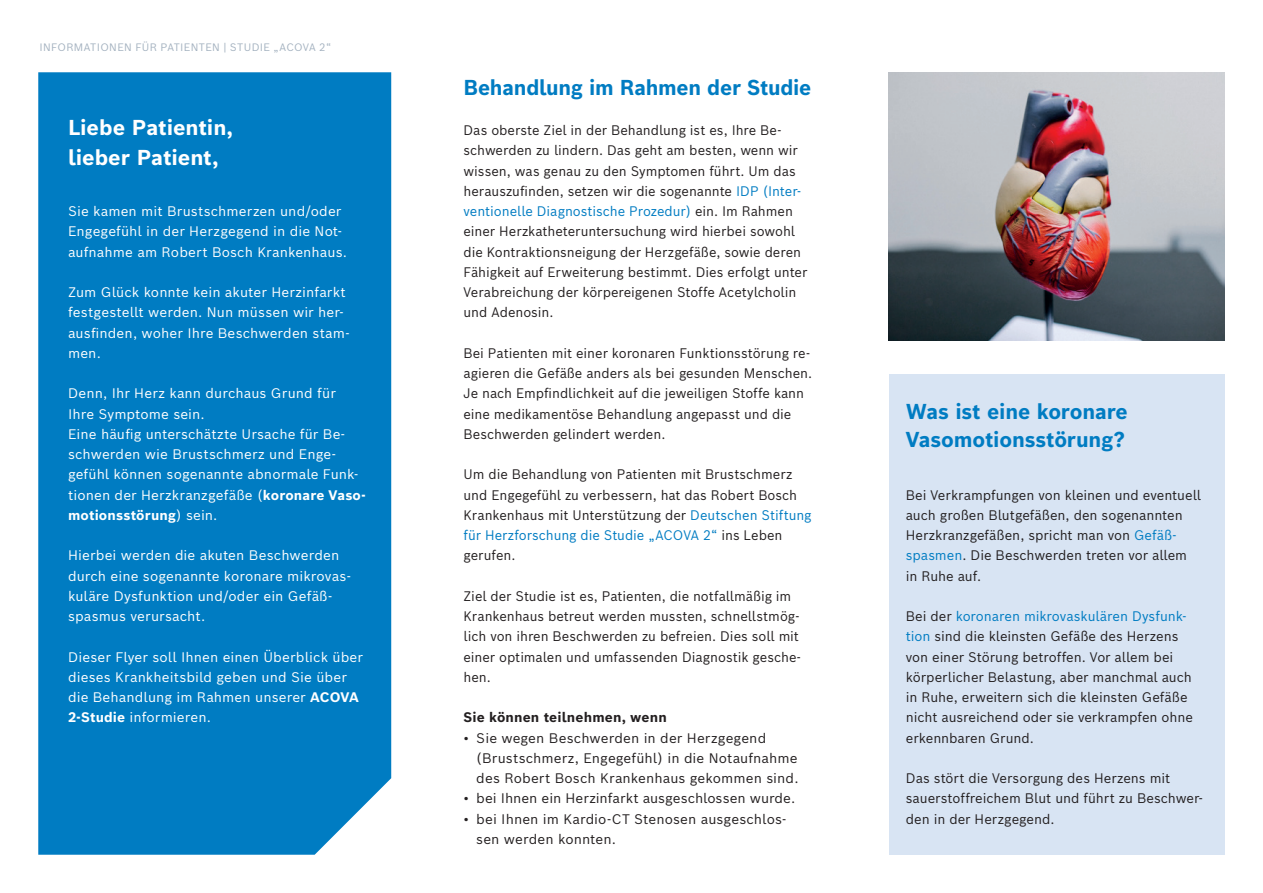
<style>
.page{position:relative;width:1263px;height:893px;background:#fff}
.page>*{position:absolute;margin:0;border:0;box-sizing:border-box;transform-origin:0 0}
.t1{font:700 21px/28.5px "Bosch Sans";letter-spacing:-.01em;color:#007cc2}
.t2{font:700 21px/30px "Bosch Sans";letter-spacing:-.005em;color:#fff}
.t3{font:13.5px/20.2px "Bosch Sans";color:#231f20;scale:.96 1}
.t4{font:13.5px/20.2px "Bosch Sans";color:#231f20}
.t5{font:13.5px/20.2px "Bosch Sans";letter-spacing:.005em;color:#fff}
.t6{font:700 13.5px "Bosch Sans";letter-spacing:.01em;color:#231f20}
.t7{font:10.5px "Bosch Sans";letter-spacing:.03em;color:#a3b1bf}
.s1{font-weight:700}
.s2{color:#007cc2}
</style>
<div class="page">
<div style="left:38px;top:72px;width:353px;height:783px;background:#007cc2"></div>
<img style="left:889px;top:72px;width:336px;height:268px">
<div style="left:889px;top:374px;width:336px;height:481px;background:#d8e4f3"></div>
<p class="t7" style="left:39px;top:38px;width:293px">INFORMATIONEN FÜR PATIENTEN | STUDIE „ACOVA 2“</p>
<h1 class="t2" style="left:68px;top:110px;width:167px">Liebe Patientin, lieber Patient,</h1>
<p class="t5" style="left:68px;top:200px;width:281px">Sie kamen mit Brustschmerzen und/oder<br>Engegefühl in der Herzgegend in die Not&shy;aufnahme am Robert Bosch Krankenhaus.</p>
<p class="t5" style="left:68px;top:281px;width:283px">Zum Glück konnte kein akuter Herzinfarkt festgestellt werden. Nun müssen wir her&shy;ausfinden, woher Ihre Beschwerden stam&shy;men.</p>
<p class="t5" style="left:68px;top:382px;width:299px">Denn, Ihr Herz kann durchaus Grund für<br>Ihre Symptome sein.<br>Eine häufig unterschätzte Ursache für Be&shy;schwerden wie Brustschmerz und Enge&shy;gefühl können sogenannte abnormale Funk&shy;tionen der Herzkranzgefäße (<span class="s1">koronare Vaso&shy;motionsstörung</span>) sein.</p>
<p class="t5" style="left:68px;top:544px;width:284px">Hierbei werden die akuten Beschwerden durch eine sogenannte koronare mikrovas&shy;kuläre Dysfunktion und/oder ein Gefäß&shy;spasmus verursacht.</p>
<p class="t5" style="left:68px;top:645px;width:296px">Dieser Flyer soll Ihnen einen Überblick über dieses Krankheitsbild geben und Sie über die Behandlung im Rahmen unserer <span class="s1">ACOVA 2-Studie</span> informieren.</p>
<h1 class="t1" style="left:463px;top:71px;width:349px">Behandlung im Rahmen der Studie</h1>
<p class="t3" style="left:463px;top:119px;width:360px">Das oberste Ziel in der Behandlung ist es, Ihre Be&shy;schwerden zu lindern. Das geht am besten, wenn wir wissen, was genau zu den Symptomen führt. Um das herauszufinden, setzen wir die sogenannte <span class="s2">IDP (Inter&shy;ventionelle Diagnostische Prozedur)</span> ein. Im Rahmen einer Herzkatheteruntersuchung wird hierbei sowohl die Kontraktionsneigung der Herzgefäße, sowie deren Fähigkeit auf Erweiterung bestimmt. Dies erfolgt unter Verabreichung der körpereigenen Stoffe Acetylcholin und Adenosin.</p>
<p class="t3" style="left:463px;top:342px;width:365px">Bei Patienten mit einer koronaren Funktionsstörung re&shy;agieren die Gefäße anders als bei gesunden Menschen.<br>Je nach Empfindlichkeit auf die jeweiligen Stoffe kann eine medikamentöse Behandlung angepasst und die Beschwerden gelindert werden.</p>
<p class="t3" style="left:463px;top:463px;width:364px">Um die Behandlung von Patienten mit Brustschmerz und Engegefühl zu verbessern, hat das Robert Bosch Krankenhaus mit Unterstützung der <span class="s2">Deutschen Stiftung für Herzforschung die Studie „ACOVA 2“</span> ins Leben gerufen.</p>
<p class="t3" style="left:463px;top:585px;width:353px">Ziel der Studie ist es, Patienten, die notfallmäßig im Krankenhaus betreut werden mussten, schnellstmög&shy;lich von ihren Beschwerden zu befreien. Dies soll mit einer optimalen und umfassenden Diagnostik gesche&shy;hen.</p>
<p class="t6" style="left:463px;top:706px;width:205px">Sie können teilnehmen, wenn</p>
<p class="t4" style="left:476px;top:726px;width:324px;text-indent:-13px">• Sie wegen Beschwerden in der Herzgegend (Brustschmerz, Engegefühl) in die Notaufnahme des Robert Bosch Krankenhaus gekommen sind.</p>
<p class="t4" style="left:463px;top:787px;width:333px">• bei Ihnen ein Herzinfarkt ausgeschlossen wurde.</p>
<p class="t4" style="left:476px;top:807px;width:311px;text-indent:-13px">• bei Ihnen im Kardio-CT Stenosen ausgeschlos&shy;sen werden konnten.</p>
<h1 class="t1" style="left:906px;top:395px;width:223px">Was ist eine koronare<br>Vasomotionsstörung?</h1>
<p class="t4" style="left:906px;top:483px;width:297px">Bei Verkrampfungen von kleinen und eventuell auch großen Blutgefäßen, den sogenannten Herzkranzgefäßen, spricht man von <span class="s2">Gefäß&shy;spasmen</span>. Die Beschwerden treten vor allem in Ruhe auf.</p>
<p class="t4" style="left:906px;top:605px;width:289px">Bei der <span class="s2">koronaren mikrovaskulären Dysfunk&shy;tion</span> sind die kleinsten Gefäße des Herzens von einer Störung betroffen. Vor allem bei körperlicher Belastung, aber manchmal auch in Ruhe, erweitern sich die kleinsten Gefäße nicht ausreichend oder sie verkrampfen ohne erkennbaren Grund.</p>
<p class="t4" style="left:906px;top:767px;width:299px">Das stört die Versorgung des Herzens mit sauerstoffreichem Blut und führt zu Beschwer&shy;den in der Herzgegend.</p>
</div>
